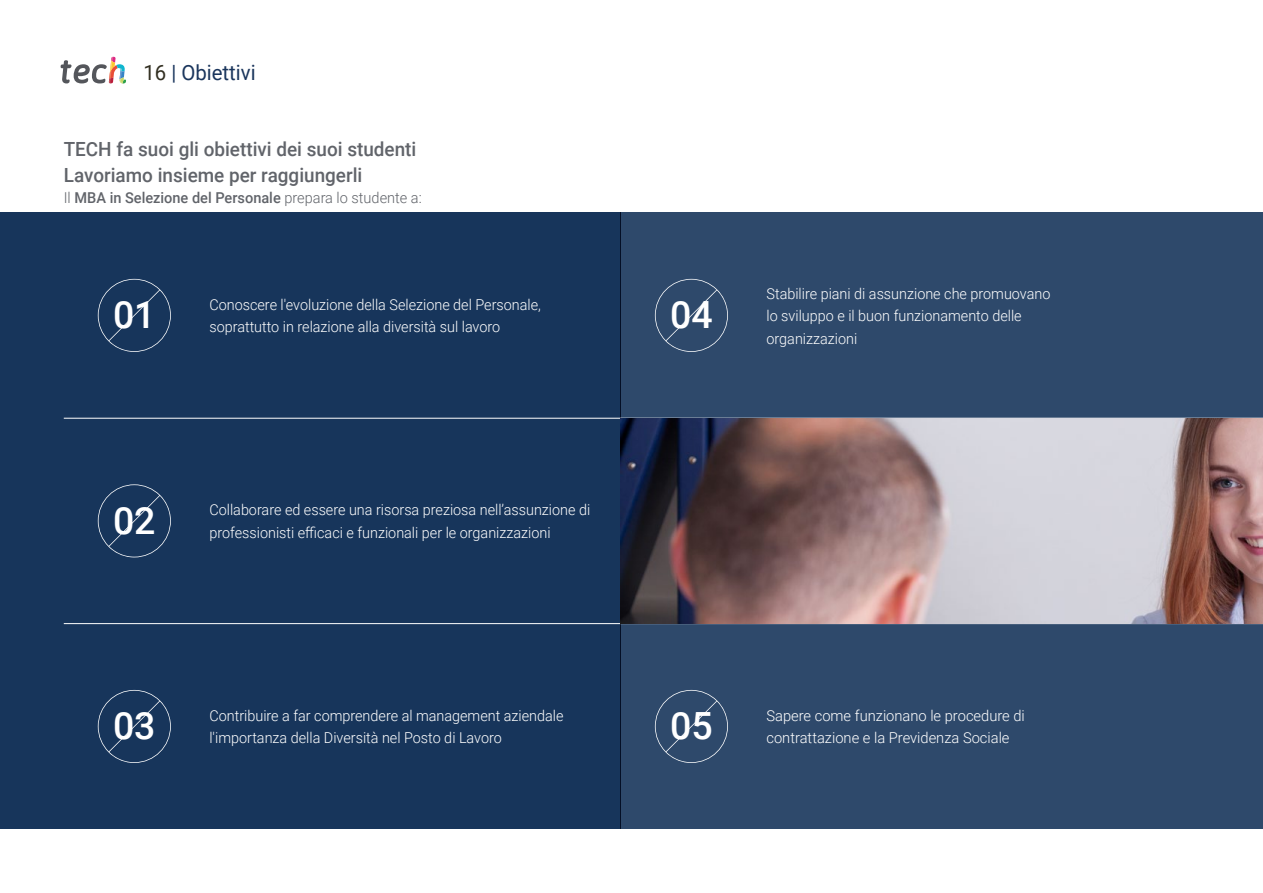
<style>
.page{position:relative;width:1263px;height:893px;background:#fff}
.page>*{position:absolute;margin:0;border:0;box-sizing:border-box;transform-origin:0 0}
.t1{font:500 37.5px "Roboto";color:#fff}
.t2{font:21px "Roboto";color:#1a355c}
.t3{font:500 19.5px/25.5px "Roboto";color:#61646a}
.t4{font:300 15px/22.5px "Roboto";color:#fff;scale:.96 1}
.t5{font:300 15px/22.5px "Roboto";color:#fff}
.t6{font:500 15px "Roboto";color:#61646a}
.s1{color:#312e20}
.s2{font-weight:300}
</style>
<div class="page">
<div style="left:0;top:213px;width:621px;height:616px;background:#17355b"></div>
<div style="left:621px;top:213px;width:642px;height:616px;background:#2e496b"></div>
<svg style="left:98px;top:279px;width:73px;height:73px"></svg>
<svg style="left:98px;top:690px;width:73px;height:73px"></svg>
<svg style="left:98px;top:484px;width:73px;height:73px"></svg>
<svg style="left:655px;top:279px;width:73px;height:73px"></svg>
<svg style="left:655px;top:690px;width:73px;height:73px"></svg>
<hr style="left:64px;top:418px;width:1199px;height:1px;background:#fff">
<hr style="left:64px;top:623px;width:1199px;height:1px;background:#fff">
<img style="left:621px;top:418px;width:642px;height:205px">
<svg style="left:61px;top:57px;width:65px;height:27px"></svg>
<h2 class="t2" style="left:144px;top:57px;width:114px"><span class="s1">16</span> | Obiettivi</h2>
<h3 class="t3" style="left:64px;top:136px;width:354px">TECH fa suoi gli obiettivi dei suoi studenti<br>Lavoriamo insieme per raggiungerli</h3>
<p class="t6" style="left:64px;top:187px;width:359px"><span class="s2">Il</span> MBA in Selezione del Personale <span class="s2">prepara lo studente a:</span></p>
<h1 class="t1" style="left:113px;top:288px;width:44px">01</h1>
<p class="t4" style="left:209px;top:293px;width:347px">Conoscere l'evoluzione della Selezione del Personale,</p>
<p class="t4" style="left:209px;top:315px;width:304px">soprattutto in relazione alla diversità sul lavoro</p>
<h1 class="t1" style="left:113px;top:494px;width:44px">02</h1>
<p class="t4" style="left:209px;top:498px;width:398px">Collaborare ed essere una risorsa preziosa nell’assunzione di</p>
<p class="t4" style="left:209px;top:521px;width:357px">professionisti efficaci e funzionali per le organizzazioni</p>
<h1 class="t1" style="left:113px;top:699px;width:44px">03</h1>
<p class="t4" style="left:209px;top:704px;width:370px">Contribuire a far comprendere al management aziendale l'importanza della Diversità nel Posto di Lavoro</p>
<h1 class="t1" style="left:670px;top:288px;width:44px">04</h1>
<p class="t4" style="left:766px;top:281px;width:297px">Stabilire piani di assunzione che promuovano lo sviluppo e il buon funzionamento delle organizzazioni</p>
<h1 class="t1" style="left:670px;top:699px;width:44px">05</h1>
<p class="t5" style="left:766px;top:704px;width:260px">Sapere come funzionano le procedure di contrattazione e la Previdenza Sociale</p>
</div>
